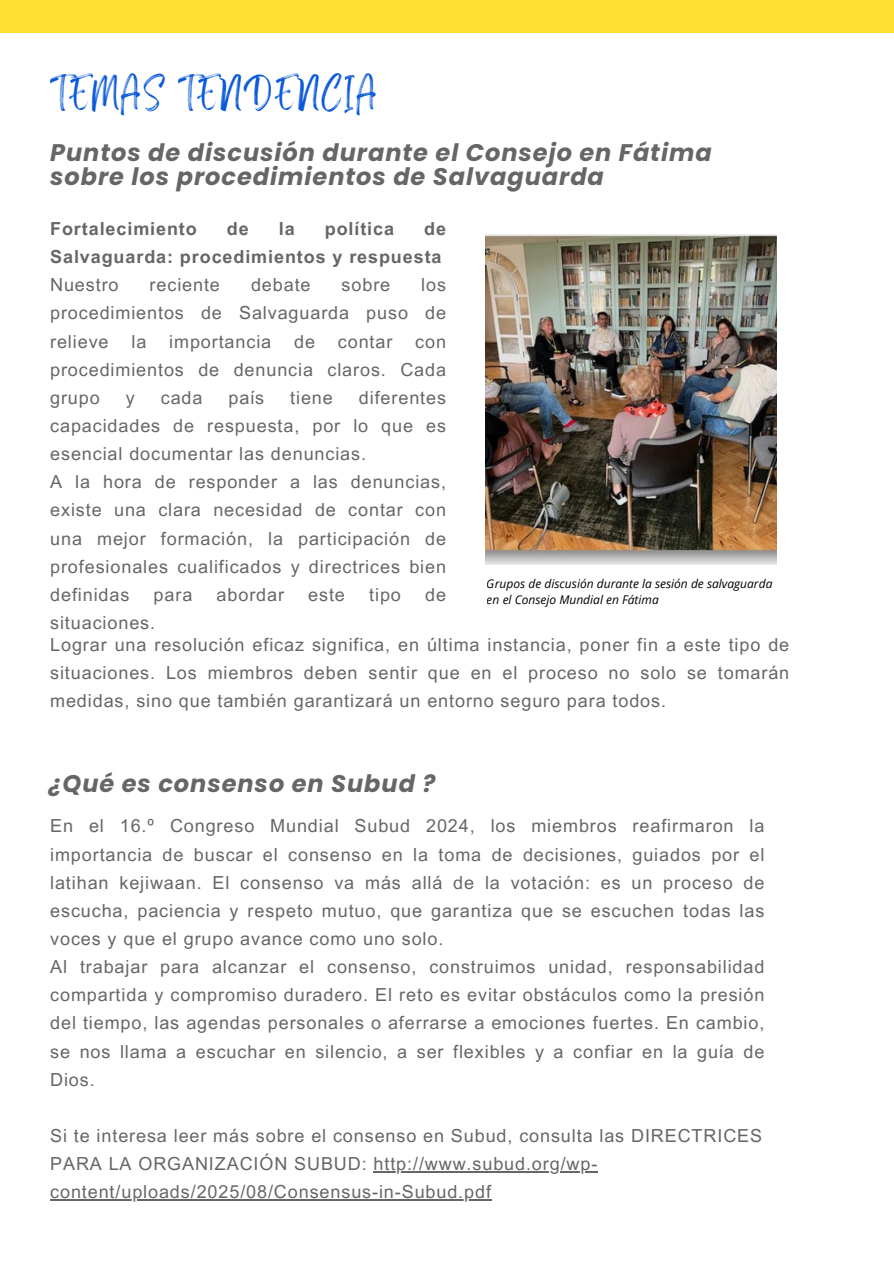
<style>
.page{position:relative;width:894px;height:1264px;background:#fff}
.page>*{position:absolute;margin:0;border:0;box-sizing:border-box;transform-origin:0 0}
.t1{font:italic 700 24px/23.7px "Poppins";letter-spacing:.04em;color:#666}
.t2{font:24px "Brightwall";letter-spacing:.1em;color:#0a5ad9}
.t3{font:18px/28.2px "Arial MT Pro";letter-spacing:.05em;color:#666;text-align:justify}
.t4{font:700 18px/28.2px "Arial MT Pro";letter-spacing:.05em;color:#666;text-align:right}
.t5{font:italic 12px/16px "Open Sans";color:#000}
</style>
<div class="page">
<div style="left:0;top:0;width:893px;height:32px;background:#ffdf31"></div>
<img style="left:485px;top:234px;width:291px;height:331px">
<hr style="left:373px;top:1171px;width:225px;height:1px;background:#666">
<hr style="left:50px;top:1199px;width:442px;height:1px;background:#666">
<h1 class="t2" style="left:50px;top:86px;width:328px">TEMAS TENDENCIA</h1>
<h1 class="t1" style="left:50px;top:141px;width:663px">Puntos de discusión durante el Consejo en Fátima sobre los procedimientos de Salvaguarda</h1>
<p class="t4" style="left:50px;top:217px;width:148px">Fortalecimiento</p>
<p class="t4" style="left:227px;top:217px;width:23px">de</p>
<p class="t4" style="left:279px;top:217px;width:17px">la</p>
<p class="t4" style="left:325px;top:217px;width:71px">política</p>
<p class="t4" style="left:50px;top:217px;width:397px">de<br>Salvaguarda: procedimientos y respuesta</p>
<p class="t3" style="left:50px;top:273px;width:70px">Nuestro</p>
<p class="t3" style="left:150px;top:273px;width:72px">reciente</p>
<p class="t3" style="left:251px;top:273px;width:61px">debate</p>
<p class="t3" style="left:341px;top:273px;width:50px">sobre</p>
<p class="t3" style="left:50px;top:273px;width:397px;text-indent:371px">los procedimientos de Salvaguarda puso de relieve</p>
<p class="t3" style="left:131px;top:329px;width:16px">la</p>
<p class="t3" style="left:169px;top:329px;width:103px">importancia</p>
<p class="t3" style="left:294px;top:329px;width:22px">de</p>
<p class="t3" style="left:338px;top:329px;width:56px">contar</p>
<p class="t3" style="left:50px;top:329px;width:397px;text-indent:365px">con procedimientos de denuncia claros. Cada grupo</p>
<p class="t3" style="left:50px;top:385px;width:397px;text-align:left;text-indent:308px">diferentes capacidades de respuesta, por lo que es esencial documentar las denuncias.<br>A la hora de responder a las denuncias, existe una clara necesidad de contar con una mejor formación, la participación de profesionales cualificados y directrices bien definidas</p>
<p class="t3" style="left:126px;top:385px;width:10px">y</p>
<p class="t3" style="left:161px;top:385px;width:43px">cada</p>
<p class="t3" style="left:228px;top:385px;width:37px">país</p>
<p class="t3" style="left:290px;top:385px;width:44px">tiene</p>
<p class="t5" style="left:486px;top:575px;width:287px">Grupos de discusión durante la sesión de salvaguarda en el Consejo Mundial en Fátima</p>
<p class="t3" style="left:50px;top:632px;width:740px">Lograr una resolución eficaz significa, en última instancia, poner fin a este tipo de situaciones. Los miembros deben sentir que en el proceso no solo se tomarán medidas, sino que también garantizará un entorno seguro para todos.</p>
<p class="t3" style="left:154px;top:582px;width:40px">para</p>
<p class="t3" style="left:216px;top:582px;width:69px">abordar</p>
<p class="t3" style="left:308px;top:582px;width:38px">este</p>
<p class="t3" style="left:369px;top:582px;width:33px">tipo</p>
<p class="t3" style="left:425px;top:582px;width:22px">de</p>
<p class="t3" style="left:50px;top:611px;width:106px">situaciones.</p>
<h1 class="t1" style="left:49px;top:771px;width:388px">¿Qué es consenso en Subud ?</h1>
<p class="t3" style="left:50px;top:814px;width:715px;text-align:left">En el 16.º Congreso Mundial Subud 2024, los miembros reafirmaron la importancia de buscar el consenso en la toma de decisiones, guiados por el latihan kejiwaan. El consenso va más allá de la votación: es un proceso de escucha, paciencia y respeto mutuo, que garantiza que se escuchen todas las voces y que el grupo avance como uno solo.<br>Al trabajar para alcanzar el consenso, construimos unidad, responsabilidad compartida y compromiso duradero. El reto es evitar obstáculos como la presión del tiempo, las agendas personales o aferrarse a emociones fuertes. En cambio, se nos llama a escuchar en silencio, a ser flexibles y a confiar en la guía de Dios.</p>
<p class="t3" style="left:50px;top:1123px;width:713px;text-align:left">Si te interesa leer más sobre el consenso en Subud, consulta las DIRECTRICES<br>PARA LA ORGANIZACIÓN SUBUD: http://www.subud.org/wp&shy;content/uploads/2025/08/Consensus-in-Subud.pdf</p>
</div>
